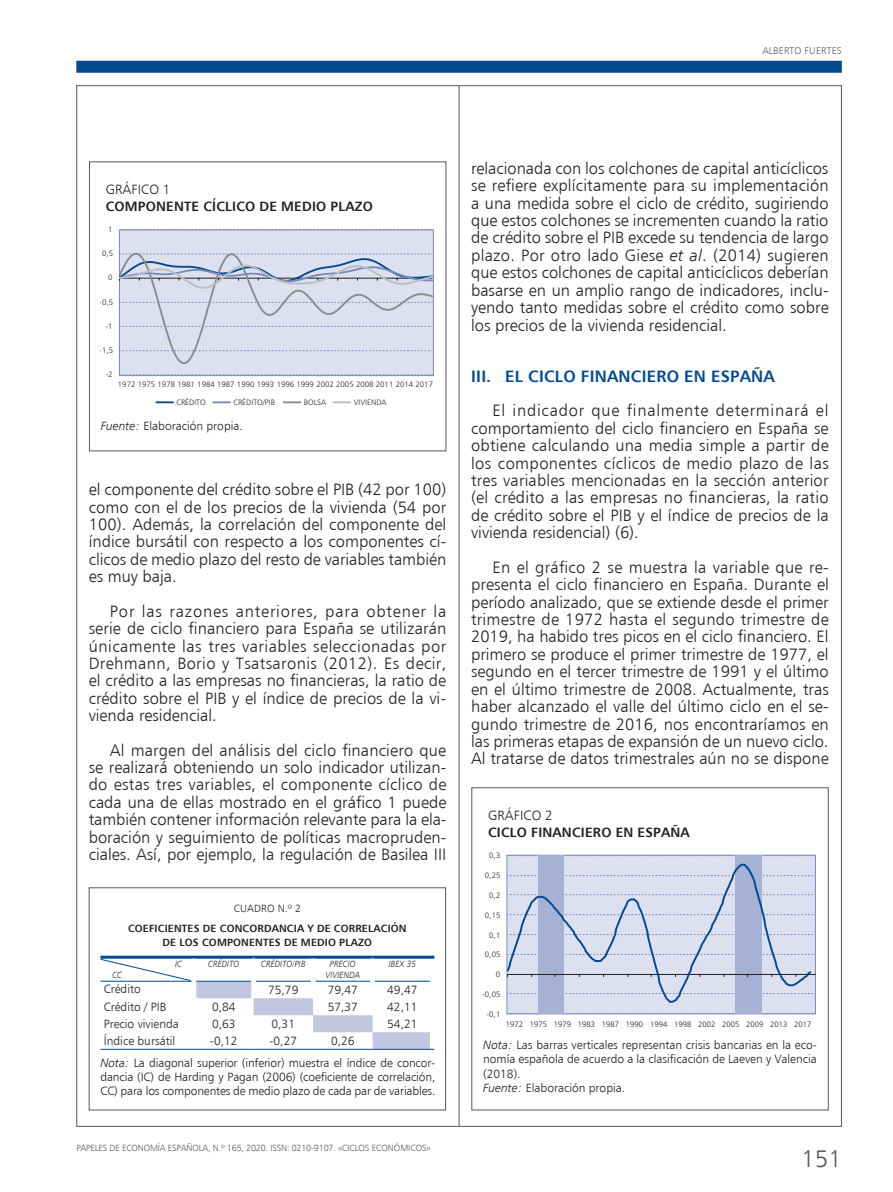
<style>
.page{position:relative;width:893px;height:1192px;background:#fff}
.page>*{position:absolute;margin:0;border:0;box-sizing:border-box;transform-origin:0 0}
.t1{font:24px "Humanist 777 BT Light B";color:#57585a}
.t2{font:16.5px/17.4px "Humanist 777 BT Light B";color:#231f20;text-align:justify}
.t3{font:16.5px "Humanist 777 BT Bold B";letter-spacing:.015em;color:#014990}
.t4{font:13.5px "Humanist 777 BT Bold B";letter-spacing:.015em;color:#231f20}
.t5{font:13.5px "Humanist 777 BT Light B";letter-spacing:.015em;color:#231f20}
.t6{font:12px/14.4px "Humanist 777 BT Light B";color:#231f20}
.t7{font:10.5px/13.5px "Humanist 777 BT Bold B";letter-spacing:.015em;color:#231f20;text-align:center}
.t8{font:10.5px "Humanist 777 BT Light B";letter-spacing:.015em;color:#231f20}
.t9{font:9.75px "Humanist 777 BT Light B";letter-spacing:.02em;color:#57585a}
.t10{font:9px "Humanist 777 BT Light B";letter-spacing:-.02em;color:#57585a}
.t11{font:9px/10.5px "Humanist 777 BT Light Italic B";letter-spacing:.015em;color:#231f20;text-align:center;scale:.9 1}
.t12{font:7.8px "Humanist 777 BT Light B";color:#231f20}
.s1{font-family:"Humanist 777 BT Light Italic B"}
</style>
<div class="page">
<div style="left:76px;top:61px;width:766px;height:12px;background:#014990"></div>
<hr style="left:459px;top:86px;width:1px;height:1040px;background:#57585a">
<div style="left:89px;top:161px;width:357px;height:290px;border:1px solid #57585a"></div>
<div style="left:119px;top:229px;width:314px;height:147px;background:#dde1ef;border:1px solid #788bbc"></div>
<svg style="left:119px;top:229px;width:313px;height:1px"></svg>
<svg style="left:119px;top:374px;width:313px;height:1px"></svg>
<svg style="left:118px;top:252px;width:315px;height:113px"></svg>
<svg style="left:156px;top:401px;width:17px;height:2px"></svg>
<svg style="left:213px;top:401px;width:17px;height:2px"></svg>
<svg style="left:284px;top:401px;width:16px;height:2px"></svg>
<svg style="left:333px;top:401px;width:17px;height:2px"></svg>
<div style="left:89px;top:887px;width:357px;height:223px;border:1px solid #57585a"></div>
<hr style="left:100px;top:955px;width:94px;height:3px;background:#014990">
<hr style="left:194px;top:955px;width:59px;height:3px;background:#014990">
<hr style="left:253px;top:955px;width:60px;height:3px;background:#014990">
<hr style="left:313px;top:955px;width:60px;height:3px;background:#014990">
<hr style="left:373px;top:955px;width:61px;height:3px;background:#014990">
<hr style="left:373px;top:1048px;width:61px;height:1px;background:#014990">
<svg style="left:100px;top:958px;width:332px;height:91px"></svg>
<div style="left:471px;top:787px;width:358px;height:323px;border:1px solid #57585a"></div>
<div style="left:507px;top:855px;width:308px;height:158px;background:#dde1ef"></div>
<svg style="left:507px;top:855px;width:309px;height:1px"></svg>
<div style="left:735px;top:855px;width:27px;height:158px;background:#a5b2d4"></div>
<div style="left:538px;top:855px;width:25px;height:158px;background:#a5b2d4"></div>
<hr style="left:507px;top:973px;width:309px;height:1px;background:#231f20">
<svg style="left:506px;top:862px;width:307px;height:142px"></svg>
<p class="t9" style="left:762px;top:45px;width:81px">ALBERTO FUERTES</p>
<p class="t5" style="left:106px;top:181px;width:66px">GRÁFICO 1</p>
<p class="t4" style="left:106px;top:198px;width:269px">COMPONENTE CÍCLICO DE MEDIO PLAZO</p>
<p class="t12" style="left:108px;top:224px;width:6px">1</p>
<p class="t12" style="left:102px;top:249px;width:12px">0,5</p>
<p class="t12" style="left:108px;top:273px;width:6px">0</p>
<p class="t12" style="left:100px;top:297px;width:15px">-0,5</p>
<p class="t12" style="left:106px;top:321px;width:8px">-1</p>
<p class="t12" style="left:100px;top:345px;width:15px">-1,5</p>
<p class="t12" style="left:106px;top:369px;width:8px">-2</p>
<p class="t12" style="left:118px;top:379px;width:317px">1972 1975 1978 1981 1984 1987 1990 1993 1996 1999 2002 2005 2008 2011 2014 2017</p>
<p class="t12" style="left:176px;top:397px;width:31px">CRÉDITO</p>
<p class="t12" style="left:234px;top:397px;width:43px">CRÉDITO/PIB</p>
<p class="t12" style="left:304px;top:397px;width:24px">BOLSA</p>
<p class="t12" style="left:354px;top:397px;width:34px">VIVIENDA</p>
<p class="t6" style="left:101px;top:419px;width:143px"><span class="s1">Fuente:</span> Elaboración propia.</p>
<p class="t2" style="left:89px;top:480px;width:359px">el componente del crédito sobre el PIB (42 por 100) como con el de los precios de la vivienda (54 por 100). Además, la correlación del componente del índice bursátil con respecto a los componentes cí&shy;clicos de medio plazo del resto de variables también es muy baja.</p>
<p class="t2" style="left:89px;top:602px;width:359px;text-indent:21px">Por las razones anteriores, para obtener la serie de ciclo financiero para España se utilizarán únicamente las tres variables seleccionadas por Drehmann, Borio y Tsatsaronis (2012). Es decir, el crédito a las empresas no financieras, la ratio de crédito sobre el PIB y el índice de precios de la vi&shy;vienda residencial.</p>
<p class="t2" style="left:89px;top:740px;width:359px;text-indent:21px">Al margen del análisis del ciclo financiero que se realizará obteniendo un solo indicador utilizan&shy;do estas tres variables, el componente cíclico de cada una de ellas mostrado en el gráfico 1 puede también contener información relevante para la ela&shy;boración y seguimiento de políticas macropruden&shy;ciales. Así, por ejemplo, la regulación de Basilea III</p>
<p class="t8" style="left:234px;top:901px;width:69px">CUADRO N.º 2</p>
<p class="t7" style="left:128px;top:921px;width:280px">COEFICIENTES DE CONCORDANCIA Y DE CORRELACIÓN<br>DE LOS COMPONENTES DE MEDIO PLAZO</p>
<p class="t11" style="left:112px;top:969px;width:12px">CC</p>
<p class="t11" style="left:175px;top:958px;width:9px">IC</p>
<p class="t11" style="left:208px;top:958px;width:36px">CRÉDITO</p>
<p class="t11" style="left:261px;top:958px;width:51px">CRÉDITO/PIB</p>
<p class="t11" style="left:325px;top:958px;width:40px">PRECIO<br>VIVIENDA</p>
<p class="t11" style="left:389px;top:958px;width:32px">IBEX 35</p>
<p class="t6" style="left:104px;top:980px;width:39px">Crédito</p>
<p class="t6" style="left:268px;top:982px;width:32px">75,79</p>
<p class="t6" style="left:328px;top:982px;width:32px">79,47</p>
<p class="t6" style="left:387px;top:982px;width:32px">49,47</p>
<p class="t6" style="left:104px;top:999px;width:64px">Crédito / PIB</p>
<p class="t6" style="left:212px;top:999px;width:25px">0,84</p>
<p class="t6" style="left:328px;top:999px;width:32px">57,37</p>
<p class="t6" style="left:387px;top:999px;width:32px">42,11</p>
<p class="t6" style="left:104px;top:1016px;width:77px">Precio vivienda</p>
<p class="t6" style="left:212px;top:1016px;width:25px">0,63</p>
<p class="t6" style="left:272px;top:1016px;width:25px">0,31</p>
<p class="t6" style="left:387px;top:1016px;width:32px">54,21</p>
<p class="t6" style="left:104px;top:1033px;width:73px">Índice bursátil</p>
<p class="t6" style="left:210px;top:1033px;width:29px">-0,12</p>
<p class="t6" style="left:269px;top:1033px;width:29px">-0,27</p>
<p class="t6" style="left:100px;top:1029px;width:336px;line-height:21.3px;text-indent:231px">0,26<br><span class="s1">Nota:</span> La diagonal superior (inferior) muestra el índice de concor-</p>
<p class="t6" style="left:100px;top:1069px;width:336px">dancia (IC) de Harding y Pagan (2006) (coeficiente de correlación,<br>CC) para los componentes de medio plazo de cada par de variables.</p>
<p class="t10" style="left:76px;top:1142px;width:356px">PAPELES DE ECONOMÍA ESPAÑOLA, N.º 165, 2020. ISSN: 0210-9107. «CICLOS ECONÓMICOS»</p>
<p class="t2" style="left:471px;top:159px;width:359px">relacionada con los colchones de capital anticíclicos se refiere explícitamente para su implementación a una medida sobre el ciclo de crédito, sugiriendo que estos colchones se incrementen cuando la ratio de crédito sobre el PIB excede su tendencia de largo plazo. Por otro lado Giese <span class="s1">et al</span>. (2014) sugieren que estos colchones de capital anticíclicos deberían basarse en un amplio rango de indicadores, inclu&shy;yendo tanto medidas sobre el crédito como sobre los precios de la vivienda residencial.</p>
<p class="t3" style="left:471px;top:366px;width:305px">III. EL CICLO FINANCIERO EN ESPAÑA</p>
<p class="t2" style="left:471px;top:401px;width:359px;text-indent:21px">El indicador que finalmente determinará el comportamiento del ciclo financiero en España se obtiene calculando una media simple a partir de los componentes cíclicos de medio plazo de las tres variables mencionadas en la sección anterior (el crédito a las empresas no financieras, la ratio de crédito sobre el PIB y el índice de precios de la vivienda residencial) (6).</p>
<p class="t2" style="left:471px;top:558px;width:359px;text-indent:21px">En el gráfico 2 se muestra la variable que re&shy;presenta el ciclo financiero en España. Durante el período analizado, que se extiende desde el primer trimestre de 1972 hasta el segundo trimestre de 2019, ha habido tres picos en el ciclo financiero. El primero se produce el primer trimestre de 1977, el segundo en el tercer trimestre de 1991 y el último en el último trimestre de 2008. Actualmente, tras haber alcanzado el valle del último ciclo en el se&shy;gundo trimestre de 2016, nos encontraríamos en las primeras etapas de expansión de un nuevo ciclo.<br>Al tratarse de datos trimestrales aún no se dispone</p>
<p class="t5" style="left:488px;top:806px;width:66px">GRÁFICO 2</p>
<p class="t4" style="left:488px;top:823px;width:203px">CICLO FINANCIERO EN ESPAÑA</p>
<p class="t12" style="left:489px;top:850px;width:13px">0,3</p>
<p class="t12" style="left:485px;top:870px;width:17px">0,25</p>
<p class="t12" style="left:489px;top:890px;width:13px">0,2</p>
<p class="t12" style="left:485px;top:909px;width:17px">0,15</p>
<p class="t12" style="left:489px;top:929px;width:13px">0,1</p>
<p class="t12" style="left:485px;top:948px;width:17px">0,05</p>
<p class="t12" style="left:496px;top:968px;width:6px">0</p>
<p class="t12" style="left:482px;top:988px;width:20px">-0,05</p>
<p class="t12" style="left:487px;top:1008px;width:15px">-0,1</p>
<p class="t12" style="left:506px;top:1021px;width:307px;rotate:-1deg">1972 1975 1979 1983 1987 1990 1994 1998 2002 2005 2009 2013 2017</p>
<p class="t6" style="left:483px;top:1037px;width:335px"><span class="s1">Nota:</span> Las barras verticales representan crisis bancarias en la eco&shy;nomía española de acuerdo a la clasificación de Laeven y Valencia (2018).<br><span class="s1">Fuente:</span> Elaboración propia.</p>
<h1 class="t1" style="left:801px;top:1143px;width:42px">151</h1>
</div>
